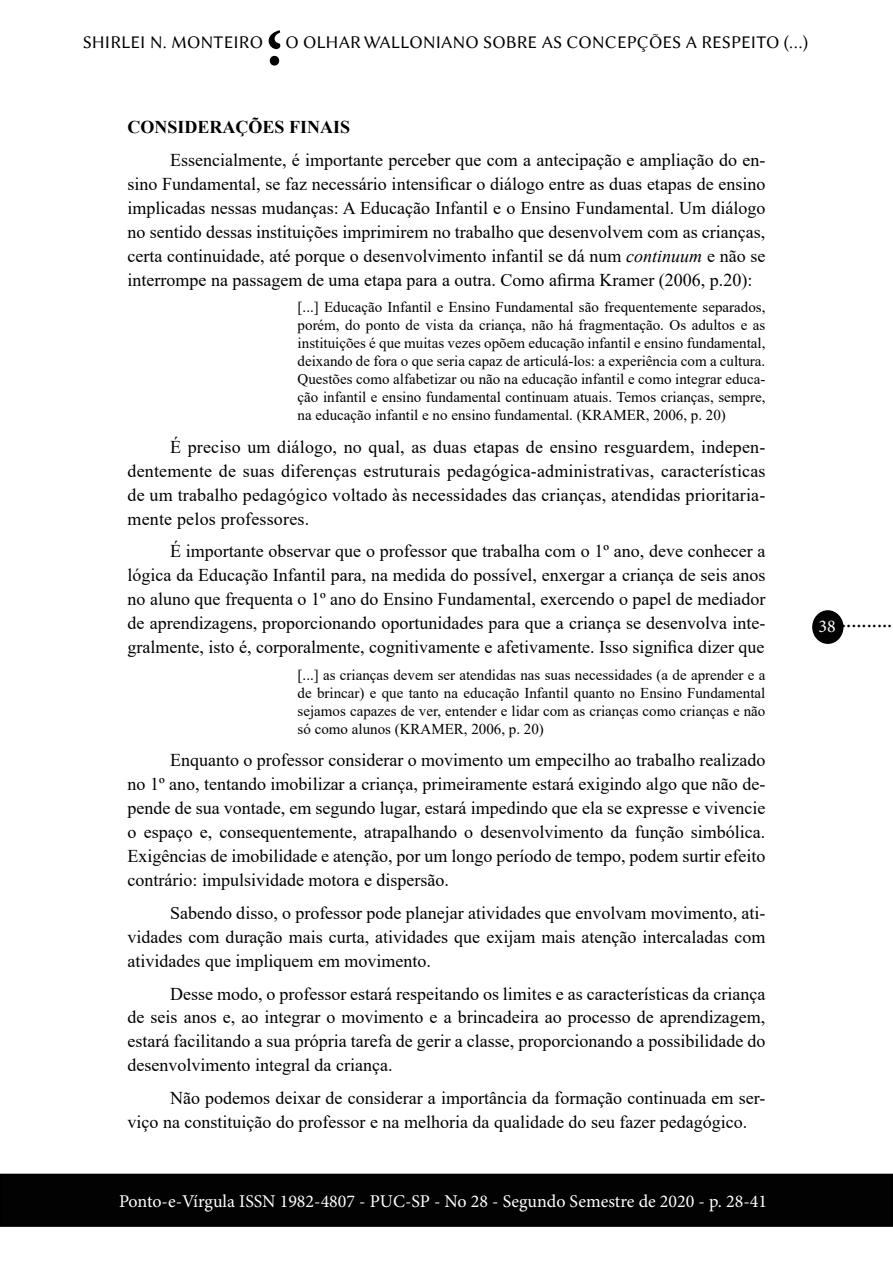
<style>
.page{position:relative;width:893px;height:1263px;background:#fff}
.page>*{position:absolute;margin:0;border:0;box-sizing:border-box;transform-origin:0 0}
.t1{font:700 90px "Adobe Arabic";color:#000}
.t2{font:22.5px "Minion Pro";color:#000}
.t3{font:18px/24px "Times New Roman";color:#000;text-align:justify}
.t4{font:18px "Minion Pro";color:#fff}
.t5{font:18px "Linux Biolinum G";color:#000}
.t6{font:700 18px "Times New Roman";color:#000}
.t7{font:15px/18px "Times New Roman";color:#000;text-align:justify}
.s1{font-style:italic}
</style>
<div class="page">
<div style="left:813px;top:611px;width:30px;height:32px;background:#020203;border-radius:50%"></div>
<div style="left:812px;top:610px;width:31px;height:34px;border:2px solid #000;border-radius:50%"></div>
<div style="left:1px;top:1174px;width:891px;height:52px;background:#020203"></div>
<div style="left:0;top:1174px;width:893px;height:53px;border:2px solid #000"></div>
<h1 class="t1" style="left:283px;top:122px;width:18px;rotate:-180deg">;</h1>
<p class="t5" style="left:83px;top:32px;width:727px">SHIRLEI N. MONTEIRO O OLHAR WALLONIANO SOBRE AS CONCEPÇÕES A RESPEITO (...)</p>
<p class="t6" style="left:128px;top:114px;width:224px">CONSIDERAÇÕES FINAIS</p>
<p class="t3" style="left:128px;top:147px;width:639px;text-indent:43px">Essencialmente, é importante perceber que com a antecipação e ampliação do en&shy;sino Fundamental, se faz necessário intensificar o diálogo entre as duas etapas de ensino implicadas nessas mudanças: A Educação Infantil e o Ensino Fundamental. Um diálogo no sentido dessas instituições imprimirem no trabalho que desenvolvem com as crianças, certa continuidade, até porque o desenvolvimento infantil se dá num <span class="s1">continuum</span> e não se interrompe na passagem de uma etapa para a outra. Como afirma Kramer (2006, p.20):</p>
<p class="t7" style="left:298px;top:298px;width:469px">[...] Educação Infantil e Ensino Fundamental são frequentemente separados, porém, do ponto de vista da criança, não há fragmentação. Os adultos e as instituições é que muitas vezes opõem educação infantil e ensino fundamental, deixando de fora o que seria capaz de articulá-los: a experiência com a cultura.<br>Questões como alfabetizar ou não na educação infantil e como integrar educa&shy;ção infantil e ensino fundamental continuam atuais. Temos crianças, sempre, na educação infantil e no ensino fundamental. (KRAMER, 2006, p. 20)</p>
<p class="t3" style="left:128px;top:434px;width:639px;text-indent:43px">É preciso um diálogo, no qual, as duas etapas de ensino resguardem, indepen&shy;dentemente de suas diferenças estruturais pedagógica-administrativas, características de um trabalho pedagógico voltado às necessidades das crianças, atendidas prioritaria&shy;mente pelos professores.</p>
<p class="t3" style="left:128px;top:539px;width:639px;text-indent:43px">É importante observar que o professor que trabalha com o 1º ano, deve conhecer a lógica da Educação Infantil para, na medida do possível, enxergar a criança de seis anos no aluno que frequenta o 1º ano do Ensino Fundamental, exercendo o papel de mediador de aprendizagens, proporcionando oportunidades para que a criança se desenvolva inte&shy;gralmente, isto é, corporalmente, cognitivamente e afetivamente. Isso significa dizer que</p>
<p class="t7" style="left:298px;top:665px;width:469px">[...] as crianças devem ser atendidas nas suas necessidades (a de aprender e a de brincar) e que tanto na educação Infantil quanto no Ensino Fundamental sejamos capazes de ver, entender e lidar com as crianças como crianças e não só como alunos (KRAMER, 2006, p. 20)</p>
<p class="t3" style="left:128px;top:748px;width:639px;text-indent:43px">Enquanto o professor considerar o movimento um empecilho ao trabalho realizado no 1º ano, tentando imobilizar a criança, primeiramente estará exigindo algo que não de&shy;pende de sua vontade, em segundo lugar, estará impedindo que ela se expresse e vivencie o espaço e, consequentemente, atrapalhando o desenvolvimento da função simbólica.<br>Exigências de imobilidade e atenção, por um longo período de tempo, podem surtir efeito contrário: impulsividade motora e dispersão.</p>
<p class="t3" style="left:128px;top:900px;width:639px;text-indent:43px">Sabendo disso, o professor pode planejar atividades que envolvam movimento, ati&shy;vidades com duração mais curta, atividades que exijam mais atenção intercaladas com atividades que impliquem em movimento.</p>
<p class="t3" style="left:128px;top:981px;width:639px;text-indent:43px">Desse modo, o professor estará respeitando os limites e as características da criança de seis anos e, ao integrar o movimento e a brincadeira ao processo de aprendizagem, estará facilitando a sua própria tarefa de gerir a classe, proporcionando a possibilidade do desenvolvimento integral da criança.</p>
<p class="t3" style="left:128px;top:1085px;width:639px;text-indent:43px">Não podemos deixar de considerar a importância da formação continuada em ser&shy;viço na constituição do professor e na melhoria da qualidade do seu fazer pedagógico.</p>
<p class="t4" style="left:819px;top:614px;width:19px">38</p>
<p class="t2" style="left:841px;top:605px;width:53px">..........</p>
<p class="t4" style="left:119px;top:1189px;width:650px">Ponto-e-Vírgula ISSN 1982-4807 - PUC-SP - No 28 - Segundo Semestre de 2020 - p. 28-41</p>
</div>
